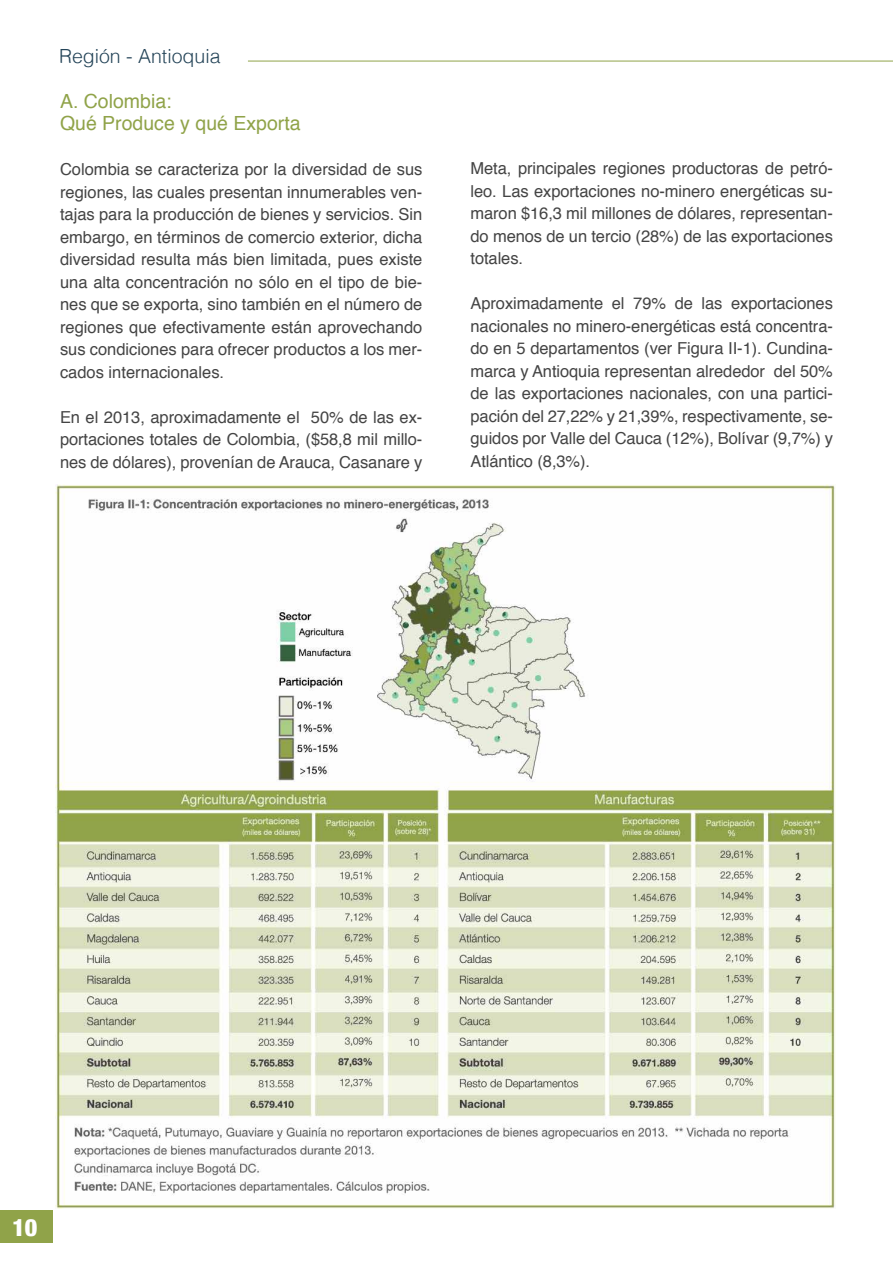
<style>
.page{position:relative;width:893px;height:1263px;background:#fff}
.page>*{position:absolute;margin:0;border:0;box-sizing:border-box;transform-origin:0 0}
.t1{font:900 condensed 24px "Helvetica Neue";color:#fff}
.t2{font:19.5px/22.5px "Helvetica";color:#90a349}
.t3{font:300 19.5px "Helvetica";color:#244458}
.t4{font:16.5px/22.5px "Helvetica";letter-spacing:-.005em;color:#444;text-align:justify}
</style>
<div class="page">
<div style="left:0;top:1210px;width:52px;height:32px;background:#90a349"></div>
<hr style="left:248px;top:61px;width:644px;height:1px;background:#90a349">
<img style="left:56px;top:485px;width:780px;height:724px">
<p class="t3" style="left:59px;top:48px;width:163px">Región - Antioquia</p>
<p class="t2" style="left:60px;top:91px;width:242px">A. Colombia:<br>Qué Produce y qué Exporta</p>
<p class="t4" style="left:60px;top:159px;width:364px">Colombia se caracteriza por la diversidad de sus regiones, las cuales presentan innumerables ven&shy;tajas para la producción de bienes y servicios. Sin embargo, en términos de comercio exterior, dicha diversidad resulta más bien limitada, pues existe una alta concentración no sólo en el tipo de bie&shy;nes que se exporta, sino también en el número de regiones que efectivamente están aprovechando sus condiciones para ofrecer productos a los mer&shy;cados internacionales.</p>
<p class="t4" style="left:60px;top:407px;width:364px">En el 2013, aproximadamente el 50% de las ex&shy;portaciones totales de Colombia, ($58,8 mil millo&shy;nes de dólares), provenían de Arauca, Casanare y</p>
<p class="t4" style="left:470px;top:158px;width:364px">Meta, principales regiones productoras de petró&shy;leo. Las exportaciones no-minero energéticas su&shy;maron $16,3 mil millones de dólares, representan&shy;do menos de un tercio (28%) de las exportaciones totales.</p>
<p class="t4" style="left:470px;top:293px;width:364px">Aproximadamente el 79% de las exportaciones nacionales no minero-energéticas está concentra&shy;do en 5 departamentos (ver Figura II-1). Cundina&shy;marca y Antioquia representan alrededor del 50% de las exportaciones nacionales, con una partici&shy;pación del 27,22% y 21,39%, respectivamente, se&shy;guidos por Valle del Cauca (12%), Bolívar (9,7%) y Atlántico (8,3%).</p>
<h1 class="t1" style="left:12px;top:1213px;width:26px">10</h1>
</div>
